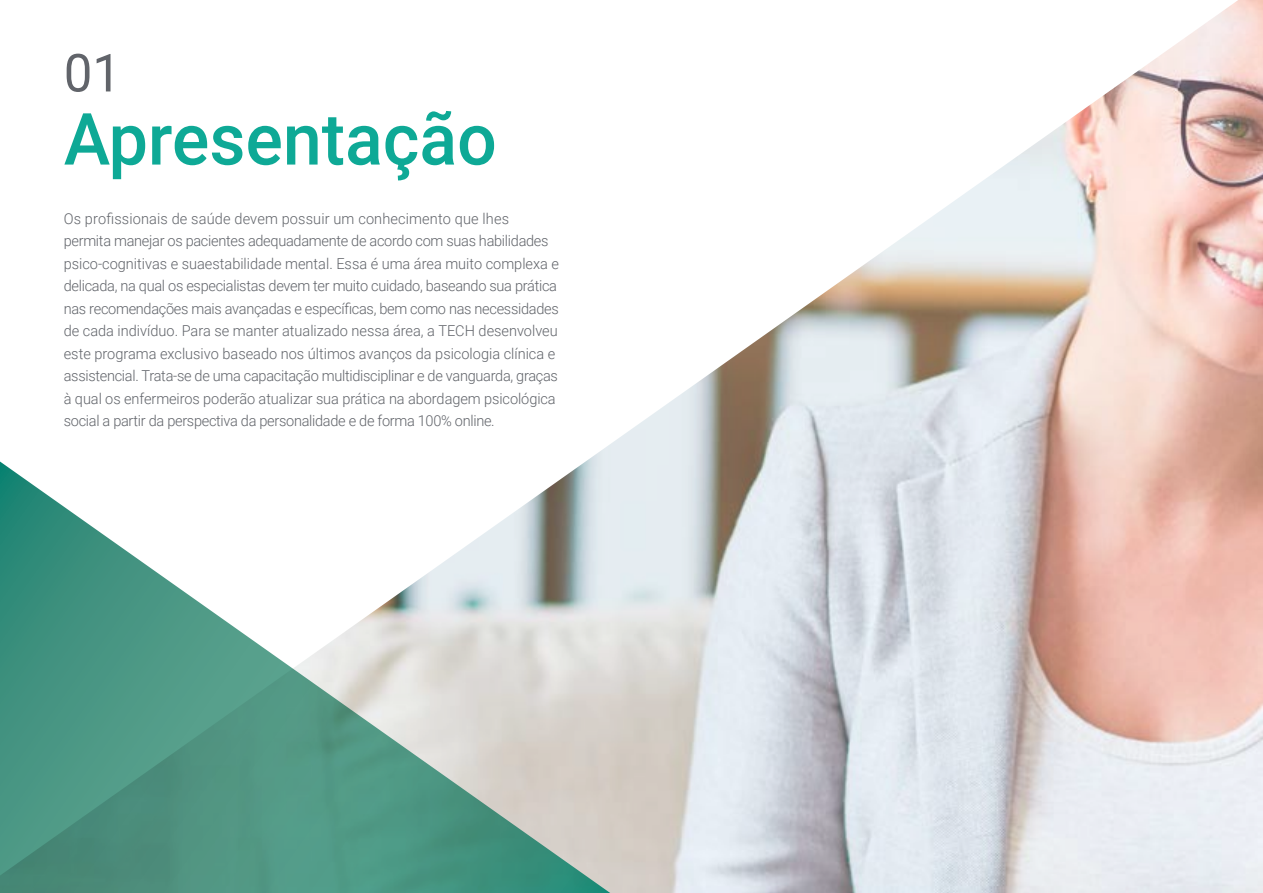
<style>
.page{position:relative;width:1263px;height:893px;background:#fff}
.page>*{position:absolute;margin:0;border:0;box-sizing:border-box;transform-origin:0 0}
.t1{font:500 72px "Roboto";color:#0ea996}
.t2{font:52.5px "Roboto";color:#61646a}
.t3{font:300 15px/22.5px "Roboto";letter-spacing:-.02em;color:#61646a}
</style>
<div class="page">
<img style="left:608px;top:0;width:655px;height:893px">
<svg style="left:0;top:446px;width:640px;height:447px"></svg>
<h2 class="t2" style="left:64px;top:36px;width:59px">01</h2>
<h1 class="t1" style="left:64px;top:89px;width:435px">Apresentação</h1>
<p class="t3" style="left:64px;top:207px;width:497px">Os profissionais de saúde devem possuir um conhecimento que lhes permita manejar os pacientes adequadamente de acordo com suas habilidades psico-cognitivas e suaestabilidade mental. Essa é uma área muito complexa e delicada, na qual os especialistas devem ter muito cuidado, baseando sua prática nas recomendações mais avançadas e específicas, bem como nas necessidades de cada indivíduo. Para se manter atualizado nessa área, a TECH desenvolveu este programa exclusivo baseado nos últimos avanços da psicologia clínica e assistencial. Trata-se de uma capacitação multidisciplinar e de vanguarda, graças à qual os enfermeiros poderão atualizar sua prática na abordagem psicológica social a partir da perspectiva da personalidade e de forma 100% online.</p>
</div>
